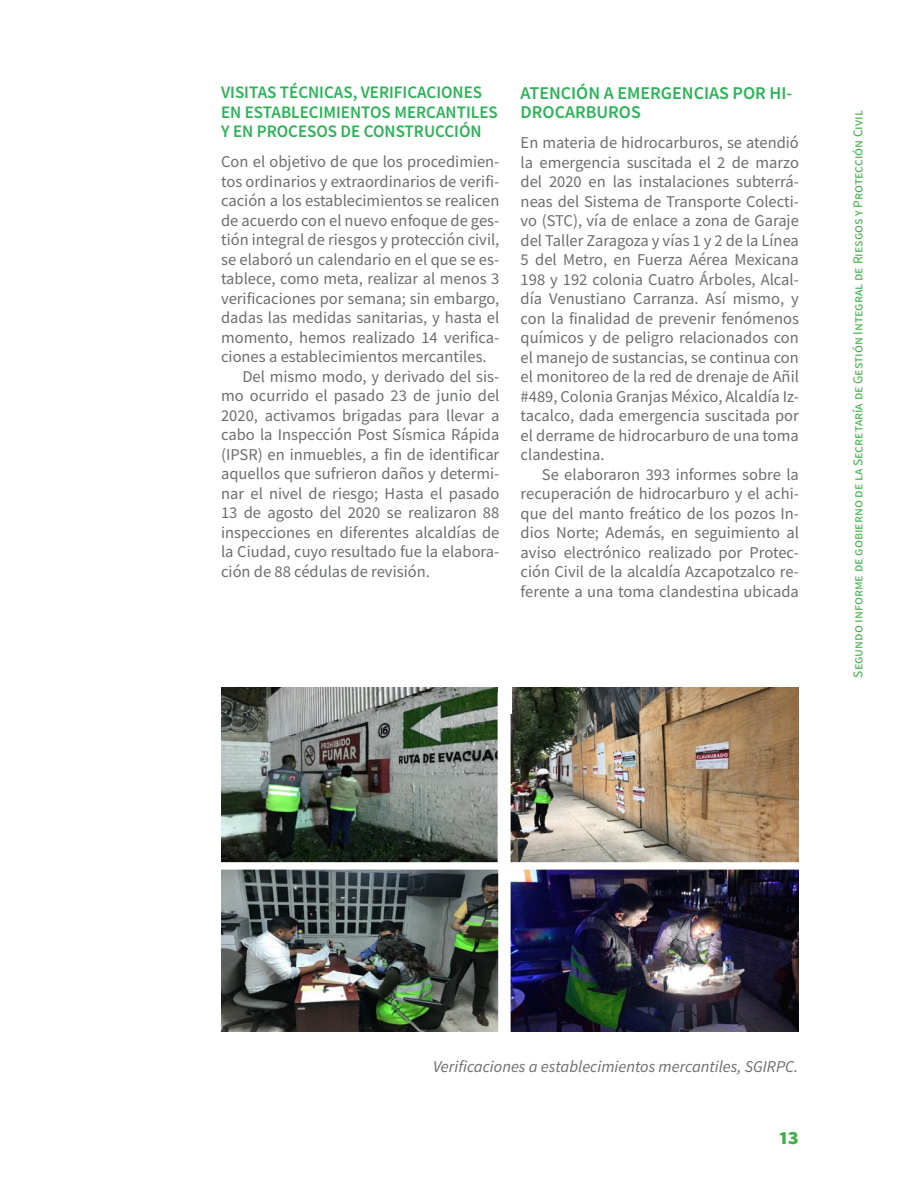
<style>
.page{position:relative;width:918px;height:1188px;background:#fff}
.page>*{position:absolute;margin:0;border:0;box-sizing:border-box;transform-origin:0 0}
.t1{font:700 22.5px "Source Sans Pro";color:#40ae49}
.Heading_2{font:600 18px/19.5px "Source Sans Pro";color:#2ab355}
.Heading_2-2{font:600 17.55px/19.5px "Source Sans Pro";color:#2ab355}
.Heading_2-3{font:16.5px/19.5px "Source Sans Pro";color:#6c6d70;text-align:justify}
.Normal1{font:italic 16.5px "Source Sans Pro";color:#6c6d70}
.t2{font:13.5px "Source Sans Pro";color:#40ae49}
</style>
<div class="page">
<img style="left:222px;top:688px;width:577px;height:344px">
<div style="left:498px;top:685px;width:13px;height:29px;background:#fff"></div>
<p class="Heading_2-2" style="left:221px;top:82px;width:278px">VISITAS TÉCNICAS, VERIFICACIONES<br>EN ESTABLECIMIENTOS MERCANTILES<br>Y EN PROCESOS DE CONSTRUCCIÓN</p>
<p class="Heading_2-3" style="left:221px;top:152px;width:280px">Con el objetivo de que los procedimien&shy;tos ordinarios y extraordinarios de verifi&shy;cación a los establecimientos se realicen de acuerdo con el nuevo enfoque de ges&shy;tión integral de riesgos y protección civil, se elaboró un calendario en el que se es&shy;tablece, como meta, realizar al menos 3 verificaciones por semana; sin embargo, dadas las medidas sanitarias, y hasta el momento, hemos realizado 14 verifica&shy;ciones a establecimientos mercantiles.</p>
<p class="Heading_2-3" style="left:221px;top:366px;width:280px;text-indent:21px">Del mismo modo, y derivado del sis&shy;mo ocurrido el pasado 23 de junio del 2020, activamos brigadas para llevar a cabo la Inspección Post Sísmica Rápida (IPSR) en inmuebles, a fin de identificar aquellos que sufrieron daños y determi&shy;nar el nivel de riesgo; Hasta el pasado 13 de agosto del 2020 se realizaron 88 inspecciones en diferentes alcaldías de la Ciudad, cuyo resultado fue la elabora&shy;ción de 88 cédulas de revisión.</p>
<p class="Heading_2" style="left:521px;top:83px;width:273px">ATENCIÓN A EMERGENCIAS POR HI-<br>DROCARBUROS</p>
<p class="Heading_2-3" style="left:521px;top:133px;width:280px">En materia de hidrocarburos, se atendió la emergencia suscitada el 2 de marzo del 2020 en las instalaciones subterrá&shy;neas del Sistema de Transporte Colecti&shy;vo (STC), vía de enlace a zona de Garaje del Taller Zaragoza y vías 1 y 2 de la Línea 5 del Metro, en Fuerza Aérea Mexicana 198 y 192 colonia Cuatro Árboles, Alcal&shy;día Venustiano Carranza. Así mismo, y con la finalidad de prevenir fenómenos químicos y de peligro relacionados con el manejo de sustancias, se continua con el monitoreo de la red de drenaje de Añil #489, Colonia Granjas México, Alcaldía Iz&shy;tacalco, dada emergencia suscitada por el derrame de hidrocarburo de una toma clandestina.</p>
<p class="Heading_2-3" style="left:521px;top:464px;width:280px;text-indent:21px">Se elaboraron 393 informes sobre la recuperación de hidrocarburo y el achi&shy;que del manto freático de los pozos In&shy;dios Norte; Además, en seguimiento al aviso electrónico realizado por Protec&shy;ción Civil de la alcaldía Azcapotzalco re&shy;ferente a una toma clandestina ubicada</p>
<p class="t2" style="left:849px;top:678px;width:569px;rotate:-90deg">Segundo informe de gobierno de la Secretaría de Gestión Integral de Riesgos y Protección Civil</p>
<p class="Normal1" style="left:433px;top:1056px;width:366px">Verificaciones a establecimientos mercantiles, SGIRPC.</p>
<h1 class="t1" style="left:779px;top:1122px;width:21px">13</h1>
</div>
